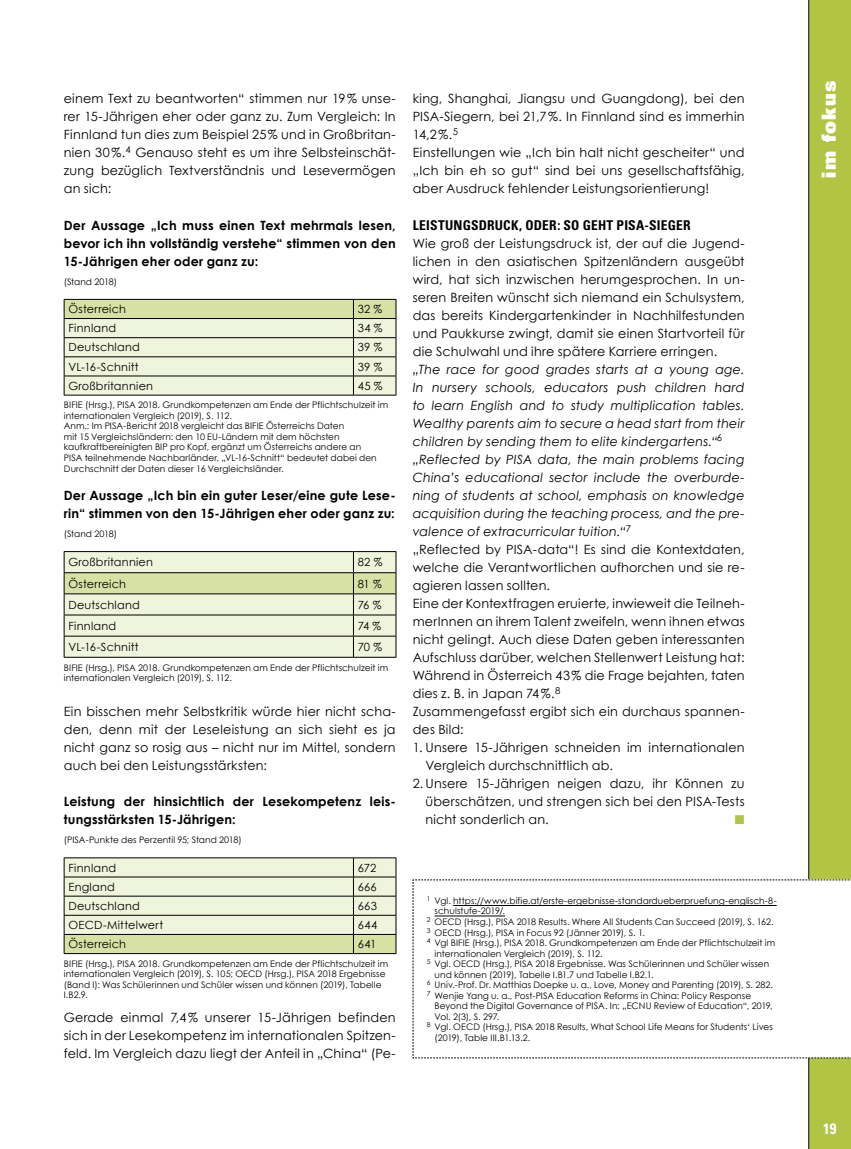
<style>
.page{position:relative;width:851px;height:1149px;background:#fff}
.page>*{position:absolute;margin:0;border:0;box-sizing:border-box;transform-origin:0 0}
.t1{font:900 19.5px "Univers";letter-spacing:.06em;color:#fff}
.t2{font:700 condensed 15px "Univers";color:#fff}
.t3{font:700 condensed 13.5px "Univers";letter-spacing:.015em;color:#000}
.t4{font:12.75px/18px "Century Gothic";letter-spacing:.015em;color:#000;text-align:justify}
.t5{font:italic 12.75px/18px "Century Gothic";letter-spacing:.01em;color:#000}
.t6{font:700 12.75px/18px "Century Gothic";letter-spacing:.015em;color:#000}
.t7{font:12.75px "Zapf Dingbats ITC";color:#b1c443}
.t8{font:11.25px "Century Gothic";letter-spacing:.02em;color:#000}
.t9{font:9px/10.5px "Century Gothic";letter-spacing:.005em;color:#000}
.t10{font:9px "Century Gothic";letter-spacing:-.02em;color:#000}
.s1{font-style:normal}
</style>
<div class="page">
<div style="left:808px;top:0;width:42px;height:1148px;background:#b1c443"></div>
<svg style="left:64px;top:299px;width:332px;height:95px;background:#dce2c4"></svg>
<hr style="left:64px;top:394px;width:289px;height:1px;background:#000">
<hr style="left:353px;top:394px;width:43px;height:1px;background:#000">
<svg style="left:64px;top:551px;width:332px;height:105px;background:#dde2c5"></svg>
<hr style="left:64px;top:656px;width:289px;height:1px;background:#000">
<hr style="left:353px;top:656px;width:43px;height:1px;background:#000">
<svg style="left:64px;top:857px;width:332px;height:95px;background:#dce2c5"></svg>
<hr style="left:64px;top:952px;width:289px;height:1px;background:#000">
<hr style="left:353px;top:952px;width:43px;height:1px;background:#000">
<svg style="left:412px;top:879px;width:438px;height:179px"></svg>
<p class="t4" style="left:64px;top:90px;width:333px">einem Text zu beantworten“ stimmen nur 19% unse&shy;rer 15-Jährigen eher oder ganz zu. Zum Vergleich: In Finnland tun dies zum Beispiel 25% und in Großbritan&shy;nien 30%.<sup>4</sup> Genauso steht es um ihre Selbsteinschät&shy;zung bezüglich Textverständnis und Lesevermögen an sich:</p>
<h3 class="t6" style="left:64px;top:215px;width:333px;text-align:justify">Der Aussage „Ich muss einen Text mehrmals lesen, bevor ich ihn vollständig verstehe“ stimmen von den 15-Jährigen eher oder ganz zu:</h3>
<p class="t10" style="left:64px;top:276px;width:55px">(Stand 2018)</p>
<p class="t8" style="left:68px;top:302px;width:59px">Österreich</p>
<p class="t8" style="left:357px;top:302px;width:26px">32 %</p>
<p class="t8" style="left:68px;top:321px;width:49px">Finnland</p>
<p class="t8" style="left:357px;top:321px;width:26px">34 %</p>
<p class="t8" style="left:68px;top:340px;width:73px">Deutschland</p>
<p class="t8" style="left:357px;top:340px;width:26px">39 %</p>
<p class="t8" style="left:68px;top:359px;width:72px">VL-16-Schnitt</p>
<p class="t8" style="left:357px;top:359px;width:26px">39 %</p>
<p class="t8" style="left:68px;top:379px;width:86px">Großbritannien</p>
<p class="t8" style="left:357px;top:379px;width:26px">45 %</p>
<p class="t9" style="left:64px;top:399px;width:326px">BIFIE (Hrsg.), PISA 2018. Grundkompetenzen am Ende der Pflichtschulzeit im internationalen Vergleich (2019), S. 112.<br>Anm.: Im PISA-Bericht 2018 vergleicht das BIFIE Österreichs Daten<br>mit 15 Vergleichsländern: den 10 EU-Ländern mit dem höchsten kaufkraftbereinigten BIP pro Kopf, ergänzt um Österreichs andere an<br>PISA teilnehmende Nachbarländer. „VL-16-Schnitt“ bedeutet dabei den Durchschnitt der Daten dieser 16 Vergleichsländer.</p>
<h3 class="t6" style="left:64px;top:485px;width:333px">Der Aussage „Ich bin ein guter Leser/eine gute Lese&shy;rin“ stimmen von den 15-Jährigen eher oder ganz zu:</h3>
<p class="t10" style="left:64px;top:528px;width:55px">(Stand 2018)</p>
<p class="t8" style="left:68px;top:555px;width:86px">Großbritannien</p>
<p class="t8" style="left:357px;top:555px;width:26px">82 %</p>
<p class="t8" style="left:68px;top:576px;width:59px">Österreich</p>
<p class="t8" style="left:357px;top:576px;width:26px">81 %</p>
<p class="t8" style="left:68px;top:597px;width:73px">Deutschland</p>
<p class="t8" style="left:357px;top:597px;width:25px">76 %</p>
<p class="t8" style="left:68px;top:618px;width:49px">Finnland</p>
<p class="t8" style="left:357px;top:618px;width:25px">74 %</p>
<p class="t8" style="left:68px;top:639px;width:72px">VL-16-Schnitt</p>
<p class="t8" style="left:357px;top:639px;width:26px">70 %</p>
<p class="t9" style="left:64px;top:661px;width:326px">BIFIE (Hrsg.), PISA 2018. Grundkompetenzen am Ende der Pflichtschulzeit im internationalen Vergleich (2019), S. 112.</p>
<h3 class="t4" style="left:64px;top:702px;width:333px">Ein bisschen mehr Selbstkritik würde hier nicht scha&shy;den, denn mit der Leseleistung an sich sieht es ja nicht ganz so rosig aus – nicht nur im Mittel, sondern auch bei den Leistungsstärksten:</h3>
<h3 class="t6" style="left:64px;top:791px;width:333px">Leistung der hinsichtlich der Lesekompetenz leis&shy;tungsstärksten 15-Jährigen:</h3>
<p class="t9" style="left:64px;top:834px;width:179px">(PISA-Punkte des Perzentil 95; Stand 2018)</p>
<p class="t8" style="left:68px;top:860px;width:49px">Finnland</p>
<p class="t8" style="left:357px;top:860px;width:20px">672</p>
<p class="t8" style="left:68px;top:879px;width:48px">England</p>
<p class="t8" style="left:357px;top:879px;width:21px">666</p>
<p class="t8" style="left:68px;top:898px;width:73px">Deutschland</p>
<p class="t8" style="left:357px;top:898px;width:21px">663</p>
<p class="t8" style="left:68px;top:917px;width:96px">OECD-Mittelwert</p>
<p class="t8" style="left:357px;top:917px;width:21px">644</p>
<p class="t8" style="left:68px;top:937px;width:59px">Österreich</p>
<p class="t8" style="left:357px;top:937px;width:20px">641</p>
<p class="t9" style="left:64px;top:957px;width:326px">BIFIE (Hrsg.), PISA 2018. Grundkompetenzen am Ende der Pflichtschulzeit im internationalen Vergleich (2019), S. 105; OECD (Hrsg.), PISA 2018 Ergebnisse (Band I): Was Schülerinnen und Schüler wissen und können (2019), Tabelle I.B2.9.</p>
<h3 class="t4" style="left:64px;top:1008px;width:333px">Gerade einmal 7,4% unserer 15-Jährigen befinden sich in der Lesekompetenz im internationalen Spitzen&shy;feld. Im Vergleich dazu liegt der Anteil in „China“ (Pe-</h3>
<p class="t4" style="left:412px;top:90px;width:333px;text-align:left">king, Shanghai, Jiangsu und Guangdong), bei den PISA-Siegern, bei 21,7%. In Finnland sind es immerhin 14,2%.<sup>5<br></sup>Einstellungen wie „Ich bin halt nicht gescheiter“ und „Ich bin eh so gut“ sind bei uns gesellschaftsfähig, aber Ausdruck fehlender Leistungsorientierung!</p>
<h3 class="t3" style="left:412px;top:216px;width:279px">LEISTUNGSDRUCK, ODER: SO GEHT PISA-SIEGER</h3>
<p class="t4" style="left:412px;top:234px;width:333px">Wie groß der Leistungsdruck ist, der auf die Jugend&shy;lichen in den asiatischen Spitzenländern ausgeübt wird, hat sich inzwischen herumgesprochen. In un&shy;seren Breiten wünscht sich niemand ein Schulsystem, das bereits Kindergartenkinder in Nachhilfestunden und Paukkurse zwingt, damit sie einen Startvorteil für die Schulwahl und ihre spätere Karriere erringen.</p>
<p class="t5" style="left:412px;top:360px;width:333px">„The race for good grades starts at a young age.<br>In nursery schools, educators push children hard to learn English and to study multiplication tables.<br>Wealthy parents aim to secure a head start from their children by sending them to elite kindergartens.“<sup>6 </sup>„Reflected by PISA data, the main problems facing China’s educational sector include the overburde&shy;ning of students at school, emphasis on knowledge acquisition during the teaching process, and the pre&shy;valence of extracurricular tuition.“<sup>7<br></sup><span class="s1">„Reflected by PISA-data“! Es sind die Kontextdaten, welche die Verantwortlichen aufhorchen und sie re&shy;agieren lassen sollten.<br>Eine der Kontextfragen eruierte, inwieweit die Teilneh&shy;merInnen an ihrem Talent zweifeln, wenn ihnen etwas nicht gelingt. Auch diese Daten geben interessanten Aufschluss darüber, welchen Stellenwert Leistung hat:<br>Während in Österreich 43% die Frage bejahten, taten dies z. B. in Japan 74%.</span><sup>8<br></sup><span class="s1">Zusammengefasst ergibt sich ein durchaus spannen&shy;des Bild:</span></p>
<h3 class="t4" style="left:425px;top:738px;width:320px;text-indent:-13px">1. Unsere 15-Jährigen schneiden im internationalen<br>Vergleich durchschnittlich ab.</h3>
<h3 class="t4" style="left:425px;top:774px;width:320px;text-indent:-13px">2. Unsere 15-Jährigen neigen dazu, ihr Können zu überschätzen, und strengen sich bei den PISA-Tests nicht sonderlich an.</h3>
<h3 class="t7" style="left:734px;top:813px;width:11px">■</h3>
<p class="t9" style="left:426px;top:895px;width:351px"><sup>1</sup> Vgl. https://www.bifie.at/erste-ergebnisse-standardueberpruefung-englisch-8-</p>
<p class="t9" style="left:434px;top:905px;width:72px">schulstufe-2019/.</p>
<p class="t9" style="left:426px;top:916px;width:348px"><sup>2</sup> OECD (Hrsg.), PISA 2018 Results. Where All Students Can Succeed (2019), S. 162.</p>
<p class="t9" style="left:426px;top:926px;width:220px"><sup>3</sup> OECD (Hrsg.), PISA in Focus 92 (Jänner 2019), S. 1.</p>
<p class="t9" style="left:426px;top:937px;width:350px"><sup>4</sup> Vgl BIFIE (Hrsg.), PISA 2018. Grundkompetenzen am Ende der Pflichtschulzeit im</p>
<p class="t9" style="left:434px;top:947px;width:169px">internationalen Vergleich (2019), S. 112.</p>
<p class="t9" style="left:426px;top:958px;width:344px"><sup>5</sup> Vgl. OECD (Hrsg.), PISA 2018 Ergebnisse. Was Schülerinnen und Schüler wissen</p>
<p class="t9" style="left:434px;top:968px;width:220px">und können (2019), Tabelle I.B1.7 und Tabelle I.B2.1.</p>
<p class="t9" style="left:426px;top:979px;width:347px"><sup>6</sup> Univ.-Prof. Dr. Matthias Doepke u. a., Love, Money and Parenting (2019), S. 282.</p>
<p class="t9" style="left:426px;top:989px;width:326px"><sup>7</sup> Wenjie Yang u. a., Post-PISA Education Reforms in China: Policy Response</p>
<p class="t9" style="left:434px;top:1000px;width:339px">Beyond the Digital Governance of PISA. In: „ECNU Review of Education“, 2019,</p>
<p class="t9" style="left:434px;top:1010px;width:66px">Vol. 2(3), S. 297.</p>
<p class="t9" style="left:426px;top:1021px;width:347px"><sup>8</sup> Vgl. OECD (Hrsg.), PISA 2018 Results, What School Life Means for Students‘ Lives</p>
<p class="t9" style="left:434px;top:1031px;width:97px">(2019), Table III.B1.13.2.</p>
<h1 class="t1" style="left:815px;top:178px;width:98px;rotate:-90deg">im fokus</h1>
<h2 class="t2" style="left:822px;top:1118px;width:15px">19</h2>
</div>
